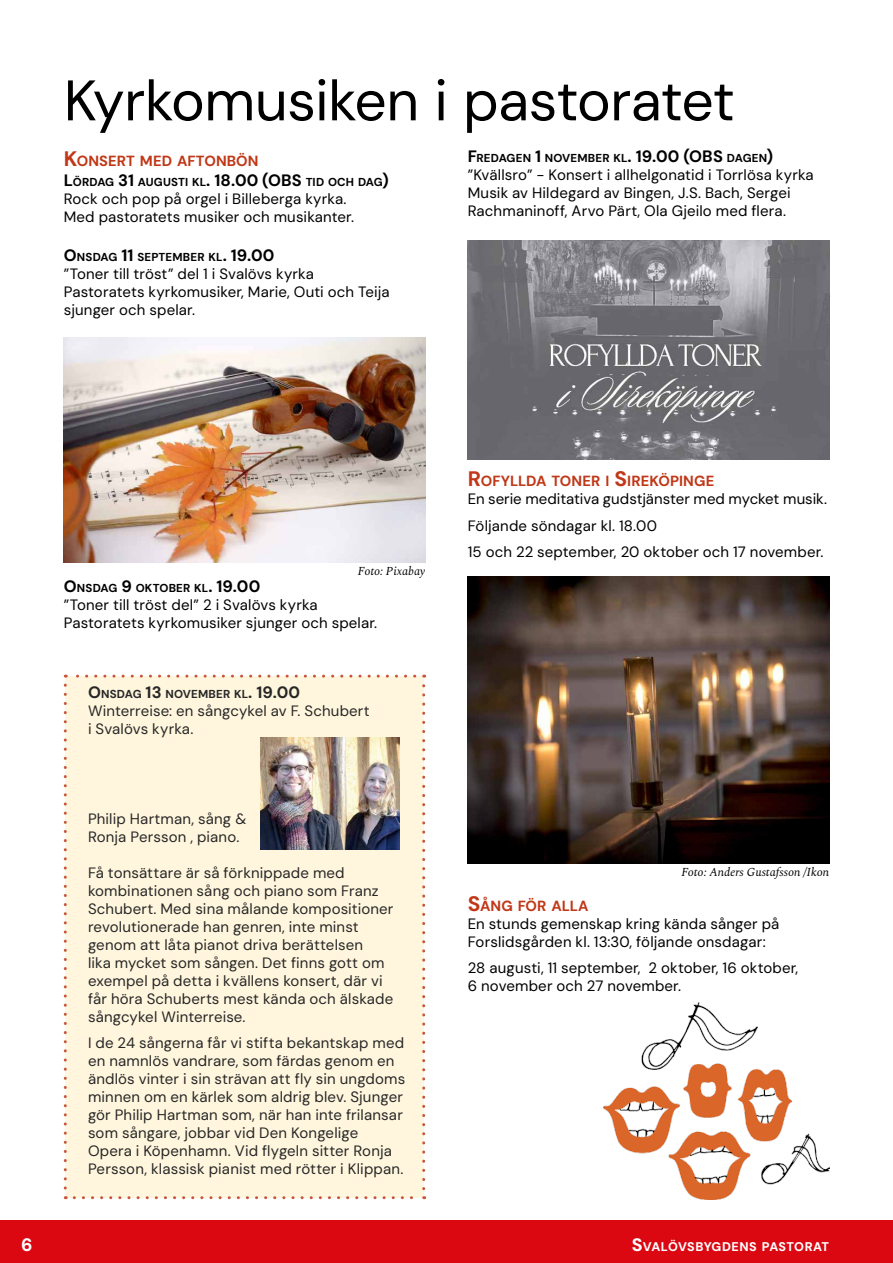
<style>
.page{position:relative;width:893px;height:1263px;background:#fff}
.page>*{position:absolute;margin:0;border:0;box-sizing:border-box;transform-origin:0 0}
.t1{font:57px "DM Sans";letter-spacing:-.015em;color:#000}
.t2{font:800 18px "DM Sans";color:#fff}
.t3{font:15px/18px "DM Sans";letter-spacing:.01em;color:#000}
.t4{font:700 14.7px "DM Sans";letter-spacing:.005em;color:#c03818}
.t5{font:800 12.6px "DM Sans";letter-spacing:.02em;color:#fff}
.t6{font:italic 12px "Spectral";color:#000}
.t7{font:700 11.55px "DM Sans";letter-spacing:.01em;color:#000}
.s1{font-size:21px}
.s2{font-size:16.5px}
.s3{font-size:18px}
</style>
<div class="page">
<div style="left:0;top:1220px;width:893px;height:43px;background:#db0812"></div>
<img style="left:603px;top:1003px;width:226px;height:196px">
<img style="left:64px;top:337px;width:361px;height:225px">
<img style="left:468px;top:577px;width:361px;height:286px">
<img style="left:468px;top:240px;width:361px;height:220px">
<div style="left:65px;top:676px;width:359px;height:522px;background:#fff5d8"></div>
<svg style="left:64px;top:685px;width:3px;height:514px"></svg>
<svg style="left:74px;top:1196px;width:351px;height:3px"></svg>
<svg style="left:422px;top:675px;width:3px;height:514px"></svg>
<svg style="left:65px;top:675px;width:350px;height:3px"></svg>
<img style="left:260px;top:737px;width:139px;height:112px">
<h1 class="t1" style="left:64px;top:65px;width:673px">Kyrkomusiken i pastoratet</h1>
<p class="t4" style="left:64px;top:151px;width:196px"><span class="s1">K</span>ONSERT MED AFTONBÖN</p>
<p class="t7" style="left:64px;top:174px;width:216px"><span class="s2">L</span>ÖRDAG <span class="s2">31</span> AUGUSTI KL<span class="s2">. 18.00 (OBS</span></p>
<p class="t7" style="left:306px;top:174px;width:85px">TID OCH DAG<span class="s2">)</span></p>
<p class="t3" style="left:64px;top:189px;width:292px">Rock och pop på orgel i Billeberga kyrka.<br>Med pastoratets musiker och musikanter.</p>
<p class="t7" style="left:64px;top:250px;width:212px"><span class="s2">O</span>NSDAG <span class="s2">11</span> SEPTEMBER KL<span class="s2">. 19.00</span></p>
<p class="t3" style="left:64px;top:265px;width:327px">”Toner till tröst” del 1 i Svalövs kyrka<br>Pastoratets kyrkomusiker, Marie, Outi och Teija sjunger och spelar.</p>
<p class="t7" style="left:468px;top:151px;width:234px"><span class="s2">F</span>REDAGEN <span class="s2">1</span> NOVEMBER KL<span class="s2">. 19.00 (OBS</span></p>
<p class="t7" style="left:727px;top:151px;width:48px">DAGEN<span class="s2">)</span></p>
<p class="t3" style="left:468px;top:166px;width:347px">”Kvällsro” - Konsert i allhelgonatid i Torrlösa kyrka<br>Musik av Hildegard av Bingen, J.S. Bach, Sergei<br>Rachmaninoff, Arvo Pärt, Ola Gjeilo med flera.</p>
<p class="t6" style="left:358px;top:562px;width:69px">Foto: Pixabay</p>
<p class="t7" style="left:64px;top:581px;width:198px"><span class="s2">O</span>NSDAG <span class="s2">9</span> OKTOBER KL<span class="s2">. 19.00</span></p>
<p class="t3" style="left:64px;top:596px;width:315px">”Toner till tröst del” 2 i Svalövs kyrka<br>Pastoratets kyrkomusiker sjunger och spelar.</p>
<p class="t7" style="left:88px;top:686px;width:214px"><span class="s2">O</span>NSDAG <span class="s2">13</span> NOVEMBER KL<span class="s2">. 19.00</span></p>
<p class="t3" style="left:88px;top:701px;width:283px">Winterreise: en sångcykel av F. Schubert i Svalövs kyrka.</p>
<p class="t3" style="left:88px;top:809px;width:160px">Philip Hartman, sång &amp;<br>Ronja Persson , piano.</p>
<p class="t3" style="left:88px;top:863px;width:307px">Få tonsättare är så förknippade med kombinationen sång och piano som Franz Schubert. Med sina målande kompositioner revolutionerade han genren, inte minst genom att låta pianot driva berättelsen<br>lika mycket som sången. Det finns gott om exempel på detta i kvällens konsert, där vi får höra Schuberts mest kända och älskade sångcykel Winterreise.</p>
<p class="t3" style="left:88px;top:1034px;width:319px">I de 24 sångerna får vi stifta bekantskap med en namnlös vandrare, som färdas genom en ändlös vinter i sin strävan att fly sin ungdoms minnen om en kärlek som aldrig blev. Sjunger gör Philip Hartman som, när han inte frilansar som sångare, jobbar vid Den Kongelige Opera i Köpenhamn. Vid flygeln sitter Ronja Persson, klassisk pianist med rötter i Klippan.</p>
<p class="t4" style="left:468px;top:472px;width:248px"><span class="s1">R</span>OFYLLDA TONER I <span class="s1">S</span>IREKÖPINGE</p>
<p class="t3" style="left:468px;top:486px;width:361px;line-height:26.5px">En serie meditativa gudstjänster med mycket musik.<br>Följande söndagar kl. 18.00<br>15 och 22 september, 20 oktober och 17 november.</p>
<p class="t6" style="left:681px;top:863px;width:149px">Foto: Anders Gustafsson /Ikon</p>
<p class="t4" style="left:468px;top:896px;width:122px"><span class="s1">S</span>ÅNG FÖR ALLA</p>
<p class="t3" style="left:468px;top:914px;width:313px">En stunds gemenskap kring kända sånger på<br>Forslidsgården kl. 13:30, följande onsdagar:</p>
<p class="t3" style="left:468px;top:959px;width:332px">28 augusti, 11 september, 2 oktober, 16 oktober,<br>6 november och 27 november.</p>
<p class="t2" style="left:21px;top:1233px;width:13px">6</p>
<p class="t5" style="left:632px;top:1239px;width:199px"><span class="s3">S</span>VALÖVSBYGDENS PASTORAT</p>
</div>
